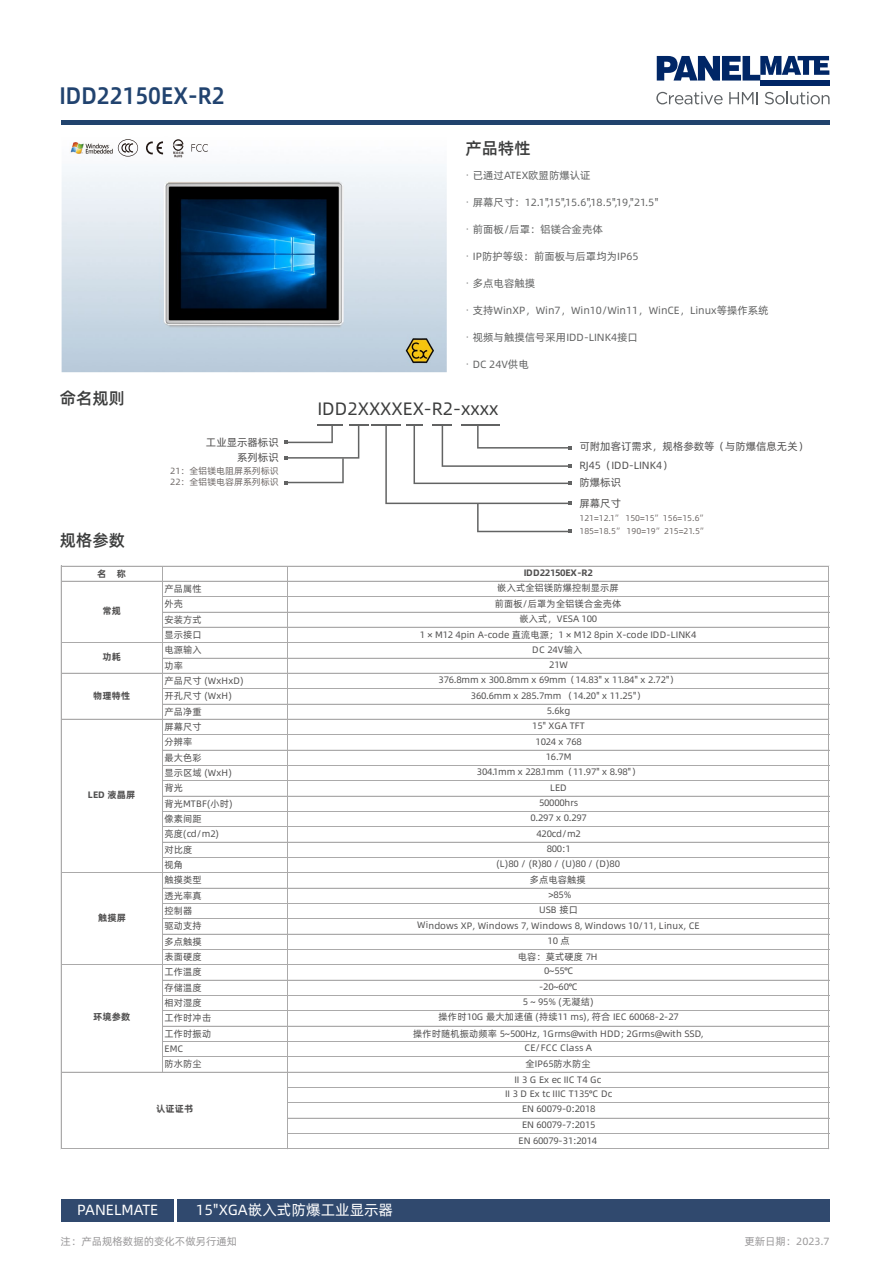
<style>
.page{position:relative;width:893px;height:1263px;background:#fff}
.page>*{position:absolute;margin:0;border:0;box-sizing:border-box;transform-origin:0 0}
.t1{font:500 24px "Alibaba Pu Hui Ti";color:#21436f;scale:.92 1}
.t2{font:18px "Alibaba Pu Hui Ti";color:#3c3d3d}
.t3{font:500 16.5px "Alibaba Pu Hui Ti";color:#3c3d3d}
.t4{font:14.7px "Alibaba Pu Hui Ti";color:#fff}
.t5{font:10.5px "Alibaba Pu Hui Ti";color:#626363}
.t6{font:10.5px/18.6px "Alibaba Pu Hui Ti";color:#504f4f}
.t7{font:10.5px "Alibaba Pu Hui Ti";color:#999899}
.t8{font:9.3px/15.3px "Alibaba Pu Hui Ti";letter-spacing:.015em;color:#504f4f}
.t9{font:9.3px/15.3px "Alibaba Pu Hui Ti";letter-spacing:-.03em;color:#504f4f;text-align:center}
.t10{font:700 9.3px "Alibaba Pu Hui Ti";letter-spacing:.015em;color:#504f4f}
.t11{font:700 9.3px "Alibaba Pu Hui Ti";letter-spacing:-.04em;color:#504f4f}
.t12{font:9px/11.9px "Alibaba Pu Hui Ti";color:#6f6967}
.t13{font:8.55px/12.8px "Alibaba Pu Hui Ti";color:#6f6967}
.s1{font-family:"Adobe Song Std";font-weight:300}
</style>
<div class="page">
<img style="left:62px;top:147px;width:385px;height:225px">
<svg style="left:118px;top:139px;width:20px;height:18px"></svg>
<svg style="left:146px;top:141px;width:17px;height:14px"></svg>
<svg style="left:173px;top:139px;width:11px;height:18px"></svg>
<svg style="left:191px;top:144px;width:17px;height:8px"></svg>
<img style="left:69px;top:142px;width:45px;height:12px">
<div style="left:61px;top:1199px;width:112px;height:22px;background:#30496e"></div>
<div style="left:177px;top:1199px;width:652px;height:22px;background:#30496e"></div>
<hr style="left:61px;top:120px;width:768px;height:4px;background:#21436d">
<svg style="left:656px;top:92px;width:67px;height:12px"></svg>
<svg style="left:729px;top:92px;width:29px;height:12px"></svg>
<svg style="left:765px;top:92px;width:64px;height:12px"></svg>
<svg style="left:657px;top:56px;width:172px;height:25px"></svg>
<div style="left:760px;top:81px;width:69px;height:5px;background:#002666"></div>
<svg style="left:284px;top:424px;width:84px;height:60px"></svg>
<hr style="left:371px;top:424px;width:30px;height:2px;background:#626363">
<svg style="left:385px;top:424px;width:187px;height:109px"></svg>
<hr style="left:61px;top:566px;width:1px;height:583px;background:#abaaaa">
<hr style="left:162px;top:566px;width:1px;height:506px;background:#abaaaa">
<hr style="left:287px;top:566px;width:1px;height:583px;background:#abaaaa">
<hr style="left:828px;top:566px;width:1px;height:583px;background:#abaaaa">
<hr style="left:62px;top:566px;width:767px;height:1px;background:#abaaaa">
<hr style="left:62px;top:581px;width:767px;height:1px;background:#abaaaa">
<hr style="left:163px;top:596px;width:666px;height:1px;background:#abaaaa">
<hr style="left:163px;top:612px;width:666px;height:1px;background:#abaaaa">
<hr style="left:163px;top:627px;width:666px;height:1px;background:#abaaaa">
<hr style="left:62px;top:642px;width:767px;height:1px;background:#abaaaa">
<hr style="left:163px;top:658px;width:666px;height:1px;background:#abaaaa">
<hr style="left:62px;top:673px;width:767px;height:1px;background:#abaaaa">
<hr style="left:163px;top:688px;width:666px;height:1px;background:#abaaaa">
<hr style="left:163px;top:704px;width:666px;height:1px;background:#abaaaa">
<hr style="left:62px;top:719px;width:767px;height:1px;background:#abaaaa">
<hr style="left:163px;top:734px;width:666px;height:1px;background:#abaaaa">
<hr style="left:163px;top:750px;width:666px;height:1px;background:#abaaaa">
<hr style="left:163px;top:765px;width:666px;height:1px;background:#abaaaa">
<hr style="left:163px;top:780px;width:666px;height:1px;background:#abaaaa">
<hr style="left:163px;top:796px;width:666px;height:1px;background:#abaaaa">
<hr style="left:163px;top:811px;width:666px;height:1px;background:#abaaaa">
<hr style="left:163px;top:826px;width:666px;height:1px;background:#abaaaa">
<hr style="left:163px;top:842px;width:666px;height:1px;background:#abaaaa">
<hr style="left:163px;top:857px;width:666px;height:1px;background:#abaaaa">
<hr style="left:62px;top:872px;width:767px;height:1px;background:#abaaaa">
<hr style="left:163px;top:888px;width:666px;height:1px;background:#abaaaa">
<hr style="left:163px;top:903px;width:666px;height:1px;background:#abaaaa">
<hr style="left:163px;top:918px;width:666px;height:1px;background:#abaaaa">
<hr style="left:163px;top:934px;width:666px;height:1px;background:#abaaaa">
<hr style="left:163px;top:949px;width:666px;height:1px;background:#abaaaa">
<hr style="left:62px;top:964px;width:767px;height:1px;background:#abaaaa">
<hr style="left:163px;top:980px;width:666px;height:1px;background:#abaaaa">
<hr style="left:163px;top:995px;width:666px;height:1px;background:#abaaaa">
<hr style="left:163px;top:1010px;width:666px;height:1px;background:#abaaaa">
<hr style="left:163px;top:1026px;width:666px;height:1px;background:#abaaaa">
<hr style="left:163px;top:1041px;width:666px;height:1px;background:#abaaaa">
<hr style="left:163px;top:1056px;width:666px;height:1px;background:#abaaaa">
<hr style="left:62px;top:1072px;width:767px;height:1px;background:#abaaaa">
<hr style="left:288px;top:1087px;width:541px;height:1px;background:#abaaaa">
<hr style="left:288px;top:1102px;width:541px;height:1px;background:#abaaaa">
<hr style="left:288px;top:1118px;width:541px;height:1px;background:#abaaaa">
<hr style="left:288px;top:1133px;width:541px;height:1px;background:#abaaaa">
<hr style="left:62px;top:1148px;width:767px;height:1px;background:#abaaaa">
<h1 class="t1" style="left:59px;top:77px;width:181px">IDD22150EX-R2</h1>
<h3 class="t3" style="left:60px;top:386px;width:67px">命名规则</h3>
<h3 class="t3" style="left:60px;top:528px;width:67px">规格参数</h3>
<p class="t10" style="left:97px;top:566px;width:30px">名 称</p>
<p class="t6" style="left:206px;top:434px;width:74px;line-height:15.1px;text-align:right">工业显示器标识系列标识</p>
<p class="t12" style="left:170px;top:464px;width:110px">21：全铝镁电阻屏系列标识<br>22：全铝镁电容屏系列标识</p>
<h3 class="t3" style="left:465px;top:136px;width:67px">产品特性</h3>
<p class="t5" style="left:462px;top:168px;width:130px"><span class="s1">·</span>已通过ATEX欧盟防爆认证</p>
<p class="t5" style="left:462px;top:195px;width:198px"><span class="s1">·</span>屏幕尺寸：12.1",15",15.6",18.5",19,"21.5"</p>
<p class="t5" style="left:462px;top:222px;width:142px"><span class="s1">·</span>前面板/后罩：铝镁合金壳体</p>
<p class="t5" style="left:462px;top:249px;width:178px"><span class="s1">·</span>IP防护等级：前面板与后罩均为IP65</p>
<p class="t5" style="left:462px;top:276px;width:74px"><span class="s1">·</span>多点电容触摸</p>
<p class="t5" style="left:462px;top:303px;width:308px"><span class="s1">·</span>支持WinXP，Win7，Win10/Win11，WinCE，Linux等操作系统</p>
<p class="t5" style="left:462px;top:330px;width:177px"><span class="s1">·</span>视频与触摸信号采用IDD-LINK4接口</p>
<p class="t5" style="left:462px;top:357px;width:68px"><span class="s1">·</span>DC 24V供电</p>
<h2 class="t2" style="left:317px;top:395px;width:183px">IDD2XXXXEX-R2-xxxx</h2>
<p class="t6" style="left:579px;top:437px;width:230px">可附加客订需求，规格参数等（与防爆信息无关）<br>RJ45（IDD-LINK4）</p>
<p class="t6" style="left:579px;top:473px;width:43px">防爆标识</p>
<p class="t6" style="left:579px;top:493px;width:43px">屏幕尺寸</p>
<p class="t13" style="left:579px;top:511px;width:130px">121=12.1” 150=15”156=15.6”<br>185=18.5” 190=19”215=21.5”</p>
<p class="t11" style="left:524px;top:565px;width:71px">IDD22150EX-R2</p>
<p class="t8" style="left:495px;top:579px;width:128px;line-height:16.2px">嵌入式全铝镁防爆控制显示屏前面板/后罩为全铝镁合金壳体</p>
<p class="t8" style="left:420px;top:610px;width:278px;line-height:16.2px;text-align:center">嵌入式，VESA 100<br>1 × M12 4pin A-code 直流电源；1 × M12 8pin X-code IDD-LINK4</p>
<p class="t8" style="left:165px;top:581px;width:81px">产品属性<br>外壳<br>安装方式<br>显示接口<br>电源输入<br>功率<br>产品尺寸 (WxHxD)开孔尺寸 (WxH)<br>产品净重<br>屏幕尺寸<br>分辨率<br>最大色彩<br>显示区域 (WxH)<br>背光<br>背光MTBF(小时)像素间距<br>亮度(cd/m2)<br>对比度<br>视角<br>触摸类型<br>透光率真<br>控制器<br>驱动支持<br>多点触摸<br>表面硬度<br>工作温度<br>存储温度<br>相对湿度<br>工作时冲击<br>工作时振动<br>EMC<br>防水防尘</p>
<p class="t10" style="left:156px;top:1102px;width:39px">认证证书</p>
<p class="t10" style="left:102px;top:603px;width:20px">常规</p>
<p class="t10" style="left:102px;top:649px;width:20px">功耗</p>
<p class="t9" style="left:532px;top:641px;width:52px">DC 24V输入<br>21W</p>
<p class="t10" style="left:93px;top:688px;width:39px">物理特性</p>
<p class="t9" style="left:439px;top:672px;width:241px">376.8mm x 300.8mm x 69mm（14.83" x 11.84" x 2.72"）<br>360.6mm x 285.7mm （14.20" x 11.25"）<br>5.6kg</p>
<p class="t9" style="left:477px;top:718px;width:165px">15" XGA TFT<br>1024 x 768<br>16.7M<br>304.1mm x 228.1mm（11.97" x 8.98"）<br>LED<br>50000hrs<br>0.297 x 0.297<br>420cd/m2<br>800:1</p>
<p class="t10" style="left:88px;top:788px;width:49px">LED 液晶屏</p>
<p class="t8" style="left:496px;top:856px;width:125px">(L)80 / (R)80 / (U)80 / (D)80</p>
<p class="t8" style="left:417px;top:872px;width:284px;text-align:center">多点电容触摸<br>&gt;85%<br>USB 接口<br>Windows XP, Windows 7, Windows 8, Windows 10/11, Linux, CE<br>10 点<br>电容：莫式硬度 7H</p>
<p class="t10" style="left:98px;top:910px;width:29px">触摸屏</p>
<p class="t8" style="left:413px;top:963px;width:292px;text-align:center">0~55℃<br>-20~60℃<br>5 ~ 95% (无凝结)<br>操作时10G 最大加速值 (持续11 ms), 符合 IEC 60068-2-27<br>操作时随机振动频率 5~500Hz, 1Grms@with HDD; 2Grms@with SSD,</p>
<p class="t8" style="left:525px;top:1039px;width:69px;line-height:16.2px">CE/FCC Class A全IP65防水防尘</p>
<p class="t10" style="left:93px;top:1010px;width:39px">环境参数</p>
<p class="t9" style="left:505px;top:1071px;width:109px">II 3G Ex ecIIC T4Gc<br>II 3 D Ex tc IIIC T135°C Dc<br>EN 60079-0:2018<br>EN 60079-7:2015<br>EN 60079-31:2014</p>
<h3 class="t4" style="left:77px;top:1198px;width:83px">PANELMATE</h3>
<h3 class="t4" style="left:196px;top:1198px;width:199px">15"XGA嵌入式防爆工业显示器</h3>
<p class="t7" style="left:61px;top:1233px;width:178px">注：产品规格数据的变化不做另行通知</p>
<p class="t7" style="left:744px;top:1233px;width:87px">更新日期：2023.7</p>
</div>
